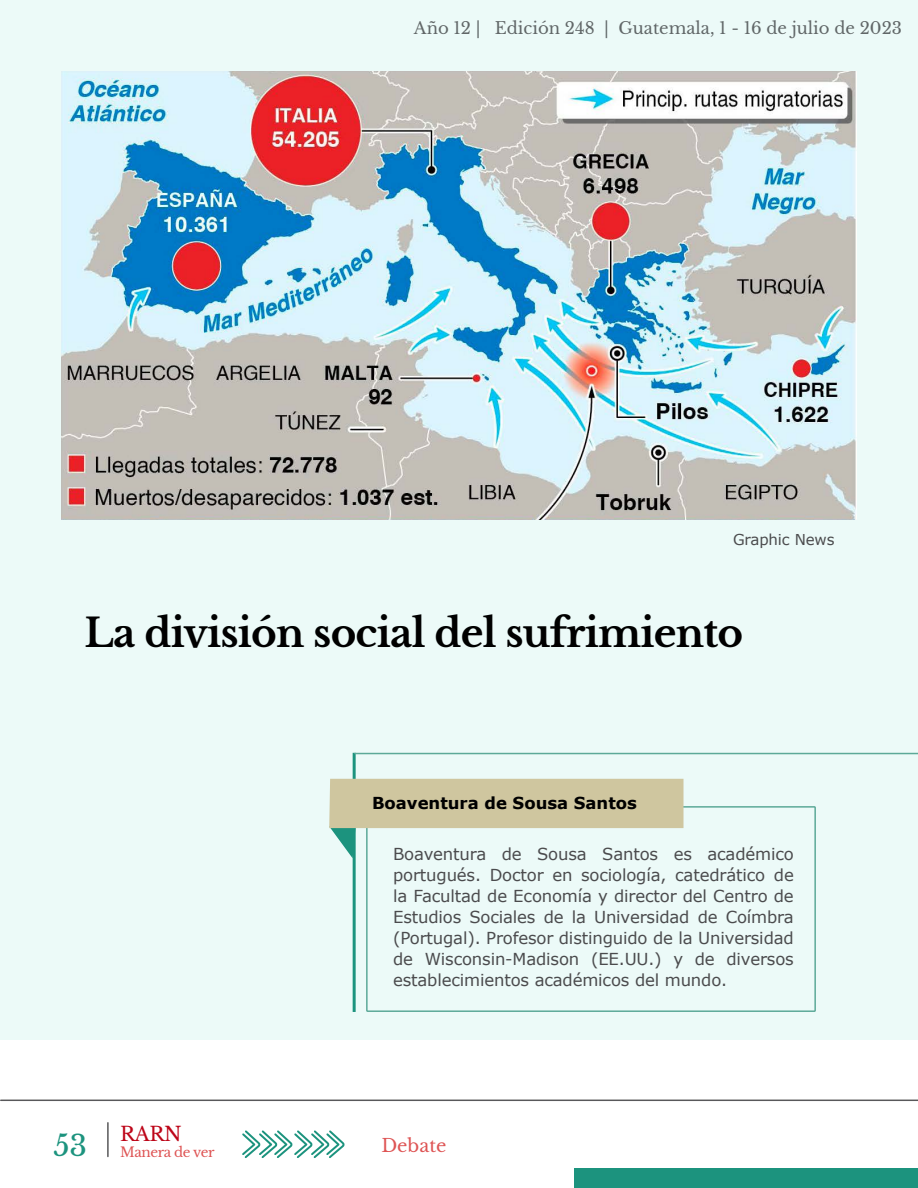
<style>
.page{position:relative;width:918px;height:1188px;background:#fff}
.page>*{position:absolute;margin:0;border:0;box-sizing:border-box;transform-origin:0 0}
.t1{font:700 39px "Libre Baskerville";letter-spacing:-.02em;color:#000}
.t2{font:28.5px "Libre Baskerville";color:#1c937e}
.t3{font:19.5px "Libre Baskerville";color:#bd0518}
.t4{font:18px "Libre Baskerville";color:#de5454}
.t5{font:16.5px/21px "Verdana";letter-spacing:-.01em;color:#4b4b4d;text-align:justify}
.t6{font:16.5px "Libre Baskerville";color:#696a6b}
.t7{font:700 16.5px "Verdana";color:#000}
.t8{font:15px "Verdana";letter-spacing:-.01em;color:#4b4b4d}
.t9{font:13.5px "Libre Baskerville";letter-spacing:-.03em;color:#de5454}
</style>
<div class="page">
<div style="left:0;top:0;width:918px;height:1039px;background:#ecfaf8"></div>
<div style="left:574px;top:1168px;width:344px;height:20px;background:#1c937e"></div>
<svg style="left:242px;top:1130px;width:103px;height:28px"></svg>
<hr style="left:1px;top:1100px;width:917px;height:1px;background:#58585a">
<hr style="left:107px;top:1123px;width:2px;height:34px;background:#58585a">
<div style="left:366px;top:806px;width:450px;height:206px;border:2px solid #5ca998"></div>
<hr style="left:353px;top:753px;width:3px;height:259px;background:#1c937e">
<svg style="left:329px;top:779px;width:355px;height:79px"></svg>
<hr style="left:355px;top:753px;width:563px;height:1px;background:#5ca998">
<img style="left:61px;top:71px;width:796px;height:449px">
<p class="t6" style="left:414px;top:18px;width:490px">Año 12 | Edición 248 | Guatemala, 1 - 16 de julio de 2023</p>
<p class="t8" style="left:733px;top:529px;width:103px">Graphic News</p>
<h1 class="t1" style="left:85px;top:609px;width:660px">La división social del sufrimiento</h1>
<p class="t7" style="left:372px;top:792px;width:267px">Boaventura de Sousa Santos</p>
<p class="t5" style="left:393px;top:844px;width:402px">Boaventura de Sousa Santos es académico portugués. Doctor en sociología, catedrático de la Facultad de Economía y director del Centro de Estudios Sociales de la Universidad de Coímbra (Portugal). Profesor distinguido de la Universidad de Wisconsin-Madison (EE.UU.) y de diversos establecimientos académicos del mundo.</p>
<p class="t3" style="left:120px;top:1122px;width:63px">RARN</p>
<h2 class="t2" style="left:53px;top:1128px;width:35px">53</h2>
<p class="t4" style="left:381px;top:1134px;width:67px">Debate</p>
<p class="t9" style="left:120px;top:1144px;width:96px">Manera de ver</p>
</div>
